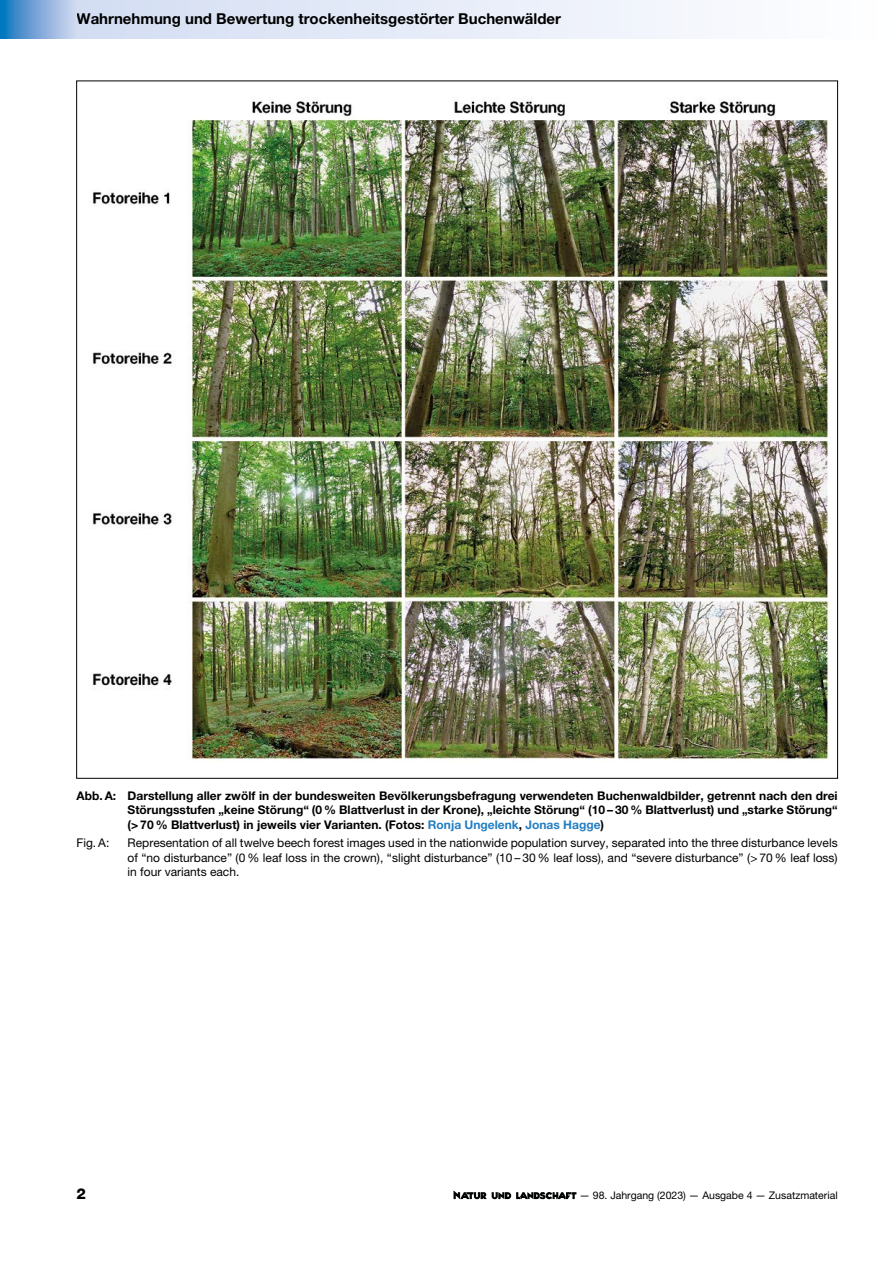
<style>
.page{position:relative;width:893px;height:1263px;background:#fff}
.page>*{position:absolute;margin:0;border:0;box-sizing:border-box;transform-origin:0 0}
.t1{font:700 15px "Helvetica Neue LT Pro";color:#000}
.t2{font:800 15px "Helvetica Neue LT Pro";color:#000}
.t3{font:700 12px/14.4px "Helvetica Neue LT Pro";color:#000;text-align:justify}
.t4{font:12px/14.4px "Helvetica Neue LT Pro";color:#000;text-align:justify}
.t5{font:10.5px "Helvetica Neue LT Pro";color:#000}
.s1{color:#237ec2}
</style>
<div class="page">
<div style="left:77px;top:0;width:816px;height:38px;background:linear-gradient(to right,#d3ddf2,#fff)"></div>
<svg style="left:0;top:0;width:77px;height:38px;background:#75a6d8"></svg>
<svg style="left:453px;top:1191px;width:123px;height:8px"></svg>
<img style="left:92px;top:97px;width:738px;height:665px">
<p class="t1" style="left:77px;top:10px;width:486px">Wahrnehmung und Bewertung trockenheitsgestörter Buchenwälder</p>
<p class="t3" style="left:128px;top:788px;width:712px;text-indent:-51px">Abb. A: Darstellung aller zwölf in der bundesweiten Bevölkerungsbefragung verwendeten Buchenwaldbilder, getrennt nach den drei Störungsstufen „keine Störung“ (0 % Blattverlust in der Krone), „leichte Störung“ (10 – 30 % Blattverlust) und „starke Störung“ (&gt; 70 % Blattverlust) in jeweils vier Varianten. (Fotos: <span class="s1">Ronja Ungelenk</span>, <span class="s1">Jonas Hagge</span>)</p>
<p class="t4" style="left:77px;top:836px;width:34px">Fig. A:</p>
<p class="t4" style="left:128px;top:836px;width:712px">Representation of all twelve beech forest images used in the nationwide population survey, separated into the three disturbance levels of “no disturbance” (0 % leaf loss in the crown), “slight disturbance” (10 – 30 % leaf loss), and “severe disturbance” (&gt; 70 % leaf loss) in four variants each.</p>
<p class="t2" style="left:77px;top:1185px;width:11px">2</p>
<p class="t5" style="left:579px;top:1189px;width:260px">— 98. Jahrgang (2023) — Ausgabe 4 — Zusatzmaterial</p>
</div>
